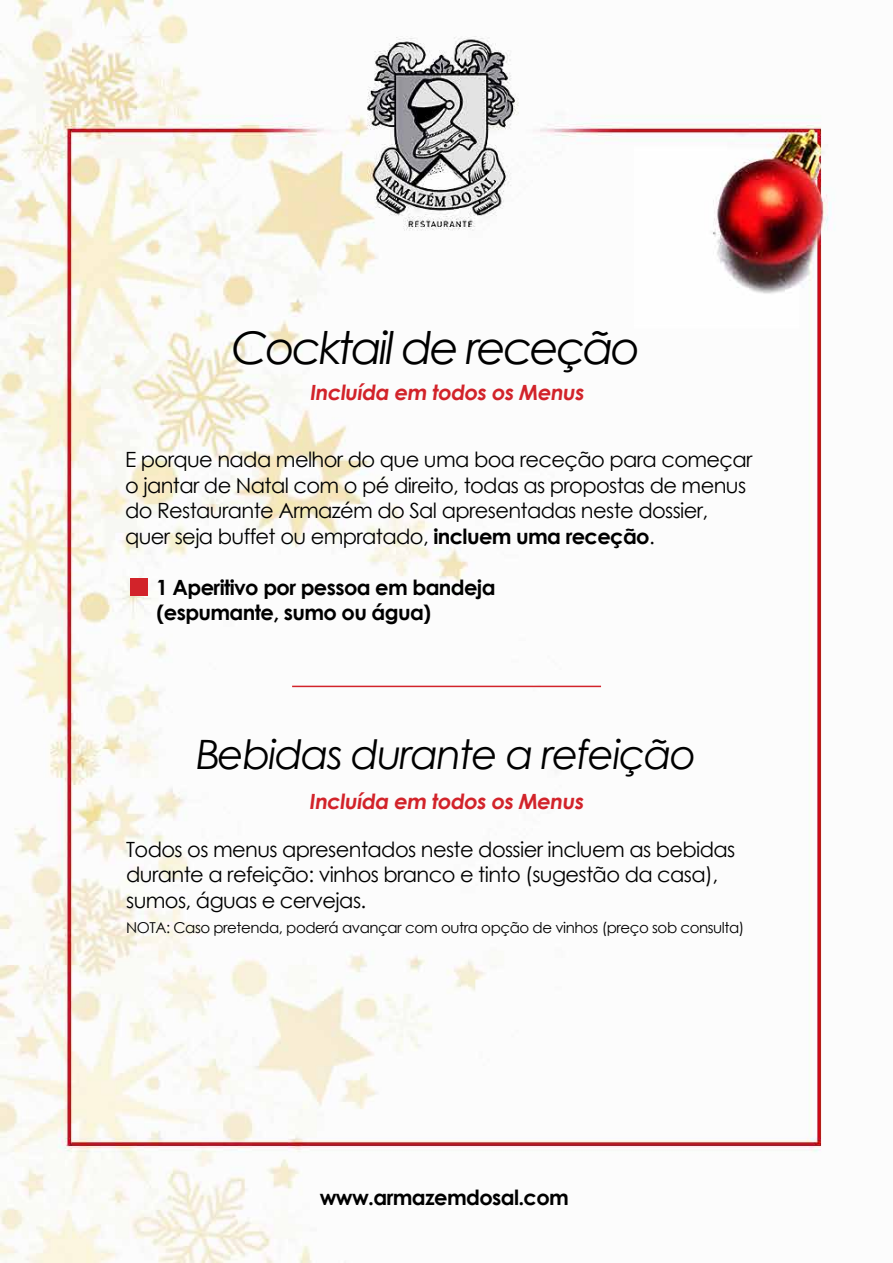
<style>
.page{position:relative;width:893px;height:1263px;background:#fff}
.page>*{position:absolute;margin:0;border:0;box-sizing:border-box;transform-origin:0 0}
.t1{font:italic 45px "Century Gothic";letter-spacing:-.06em;color:#000}
.t2{font:italic 40.5px "Century Gothic";letter-spacing:-.04em;color:#000}
.t3{font:21px/25.5px "Century Gothic";letter-spacing:-.03em;color:#000}
.t4{font:700 21px/25.5px "Century Gothic";letter-spacing:-.03em;color:#000}
.t5{font:700 21px "Century Gothic";color:#d2232a}
.t6{font:15px "Century Gothic";letter-spacing:-.03em;color:#000}
.s1{font-weight:700}
</style>
<div class="page">
<img style="left:0;top:0;width:835px;height:1263px">
<div style="left:131px;top:578px;width:17px;height:17px;background:#d2232a"></div>
<hr style="left:292px;top:686px;width:309px;height:1px;background:#d2232a">
<h1 class="t1" style="left:232px;top:316px;width:410px">Cocktail de receção</h1>
<p class="t5" style="left:309px;top:377px;width:279px">Incluída em todos os Menus</p>
<p class="t3" style="left:125px;top:446px;width:629px">E porque nada melhor do que uma boa receção para começar o jantar de Natal com o pé direito, todas as propostas de menus do Restaurante Armazém do Sal apresentadas neste dossier, quer seja buffet ou empratado, <span class="s1">incluem uma receção</span>.</p>
<p class="t4" style="left:156px;top:573px;width:341px">1 Aperitivo por pessoa em bandeja (espumante, sumo ou água)</p>
<h2 class="t2" style="left:196px;top:726px;width:502px">Bebidas durante a refeição</h2>
<p class="t5" style="left:309px;top:785px;width:279px">Incluída em todos os Menus</p>
<p class="t3" style="left:126px;top:836px;width:611px">Todos os menus apresentados neste dossier incluem as bebidas durante a refeição: vinhos branco e tinto (sugestão da casa), sumos, águas e cervejas.</p>
<p class="t6" style="left:126px;top:917px;width:620px">NOTA: Caso pretenda, poderá avançar com outra opção de vinhos (preço sob consulta)</p>
<p class="t4" style="left:320px;top:1184px;width:251px">www.armazemdosal.com</p>
</div>
